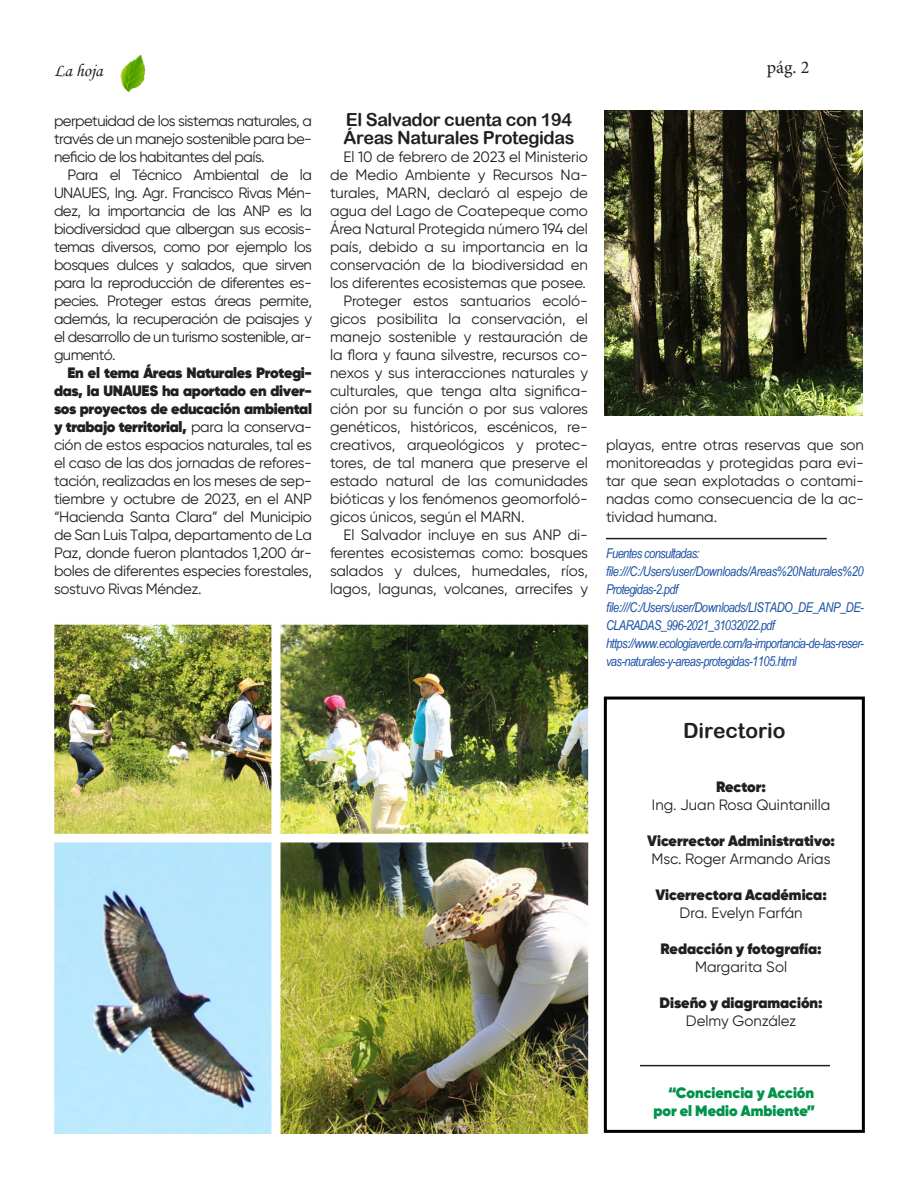
<style>
.page{position:relative;width:918px;height:1188px;background:#fff}
.page>*{position:absolute;margin:0;border:0;box-sizing:border-box;transform-origin:0 0}
.titular2{font:21px "Arial Rounded MT Bold";color:#231f20}
.t1{font:18px/18px "Arial Rounded MT Bold";letter-spacing:-.025em;color:#231f20}
.t2{font:18px "Monotype Corsiva";color:#231f20}
.t3{font:18px "Minion Pro";color:#231f20}
.PARRAFO{font:15px/18px "Gilroy";letter-spacing:-.01em;color:#231f20;text-align:justify}
.PARRAFO-2{font:800 15px "Gilroy";color:#231f20}
.PARRAFO-3{font:800 15px/18px "Gilroy";color:#02934a;text-align:right}
.t4{font:italic 13.5px/18px "Arial Narrow";letter-spacing:-.045em;color:#1c52a4}
.t5{font:italic 13.5px/18px "Arial Narrow";letter-spacing:-.025em;color:#1c52a4}
.s1{font-weight:800}
</style>
<div class="page">
<img style="left:120px;top:54px;width:25px;height:38px">
<div style="left:604px;top:697px;width:261px;height:436px;border:3px solid #000"></div>
<hr style="left:640px;top:1065px;width:190px;height:1px;background:#231f20">
<img style="left:604px;top:110px;width:258px;height:305px">
<hr style="left:606px;top:538px;width:221px;height:1px;background:#231f20">
<img style="left:54px;top:624px;width:534px;height:510px">
<p class="t2" style="left:54px;top:60px;width:50px">La hoja</p>
<p class="t3" style="left:767px;top:55px;width:44px">pág. 2</p>
<p class="PARRAFO" style="left:54px;top:112px;width:260px">perpetuidad de los sistemas naturales, a través de un manejo sostenible para be&shy;neficio de los habitantes del país.</p>
<p class="PARRAFO" style="left:54px;top:166px;width:260px;text-indent:14px">Para el Técnico Ambiental de la UNAUES, Ing. Agr. Francisco Rivas Mén&shy;dez, la importancia de las ANP es la biodiversidad que albergan sus ecosis&shy;temas diversos, como por ejemplo los bosques dulces y salados, que sirven para la reproducción de diferentes es&shy;pecies. Proteger estas áreas permite, además, la recuperación de paisajes y el desarrollo de un turismo sostenible, ar&shy;gumentó.</p>
<p class="PARRAFO" style="left:54px;top:364px;width:260px;text-indent:14px"><span class="s1">En el tema Áreas Naturales Protegi&shy;das, la UNAUES ha aportado en diver&shy;sos proyectos de educación ambiental y trabajo territorial,</span> para la conserva&shy;ción de estos espacios naturales, tal es el caso de las dos jornadas de refores&shy;tación, realizadas en los meses de sep&shy;tiembre y octubre de 2023, en el ANP “Hacienda Santa Clara” del Municipio de San Luis Talpa, departamento de La Paz, donde fueron plantados 1,200 ár&shy;boles de diferentes especies forestales, sostuvo Rivas Méndez.</p>
<p class="t1" style="left:344px;top:110px;width:232px">El Salvador cuenta con 194<br>Áreas Naturales Protegidas</p>
<p class="PARRAFO" style="left:330px;top:148px;width:260px;text-indent:14px">El 10 de febrero de 2023 el Ministerio de Medio Ambiente y Recursos Na&shy;turales, MARN, declaró al espejo de agua del Lago de Coatepeque como Área Natural Protegida número 194 del país, debido a su importancia en la conservación de la biodiversidad en los diferentes ecosistemas que posee.</p>
<p class="PARRAFO" style="left:330px;top:292px;width:260px;text-indent:14px">Proteger estos santuarios ecoló&shy;gicos posibilita la conservación, el manejo sostenible y restauración de la flora y fauna silvestre, recursos co&shy;nexos y sus interacciones naturales y culturales, que tenga alta significa&shy;ción por su función o por sus valores genéticos, históricos, escénicos, re&shy;creativos, arqueológicos y protec&shy;tores, de tal manera que preserve el estado natural de las comunidades bióticas y los fenómenos geomorfoló&shy;gicos únicos, según el MARN.</p>
<p class="PARRAFO" style="left:330px;top:526px;width:260px;text-indent:14px">El Salvador incluye en sus ANP di&shy;ferentes ecosistemas como: bosques salados y dulces, humedales, ríos, lagos, lagunas, volcanes, arrecifes y</p>
<p class="PARRAFO" style="left:606px;top:436px;width:260px">playas, entre otras reservas que son monitoreadas y protegidas para evi&shy;tar que sean explotadas o contami&shy;nadas como consecuencia de la ac&shy;tividad humana.</p>
<p class="t4" style="left:606px;top:544px;width:95px">Fuentes consultadas:</p>
<p class="t5" style="left:606px;top:562px;width:259px">file:///C:/Users/user/Downloads/Areas%20Naturales%20<br>Protegidas-2.pdf</p>
<p class="t4" style="left:606px;top:598px;width:260px">file:///C:/Users/user/Downloads/LISTADO_DE_ANP_DE-<br>CLARADAS_996-2021_31032022.pdf</p>
<p class="t4" style="left:606px;top:634px;width:260px">https://www.ecologiaverde.com/la-importancia-de-las-reser&shy;vas-naturales-y-areas-protegidas-1105.html</p>
<p class="titular2" style="left:683px;top:718px;width:104px">Directorio</p>
<p class="PARRAFO-2" style="left:716px;top:777px;width:52px">Rector:</p>
<p class="PARRAFO" style="left:652px;top:796px;width:180px">Ing. Juan Rosa Quintanilla</p>
<p class="PARRAFO-2" style="left:647px;top:831px;width:189px">Vicerrector Administrativo:</p>
<p class="PARRAFO" style="left:652px;top:850px;width:181px">Msc. Roger Armando Arias</p>
<p class="PARRAFO-2" style="left:655px;top:885px;width:173px">Vicerrectora Académica:</p>
<p class="PARRAFO" style="left:680px;top:904px;width:124px">Dra. Evelyn Farfán</p>
<p class="PARRAFO-2" style="left:661px;top:939px;width:162px">Redacción y fotografía:</p>
<p class="PARRAFO" style="left:695px;top:958px;width:94px">Margarita Sol</p>
<p class="PARRAFO-2" style="left:659px;top:993px;width:165px">Diseño y diagramación:</p>
<p class="PARRAFO" style="left:686px;top:1012px;width:112px">Delmy González</p>
<p class="PARRAFO-3" style="left:653px;top:1084px;width:163px">“Conciencia y Acción por el Medio Ambiente”</p>
</div>
